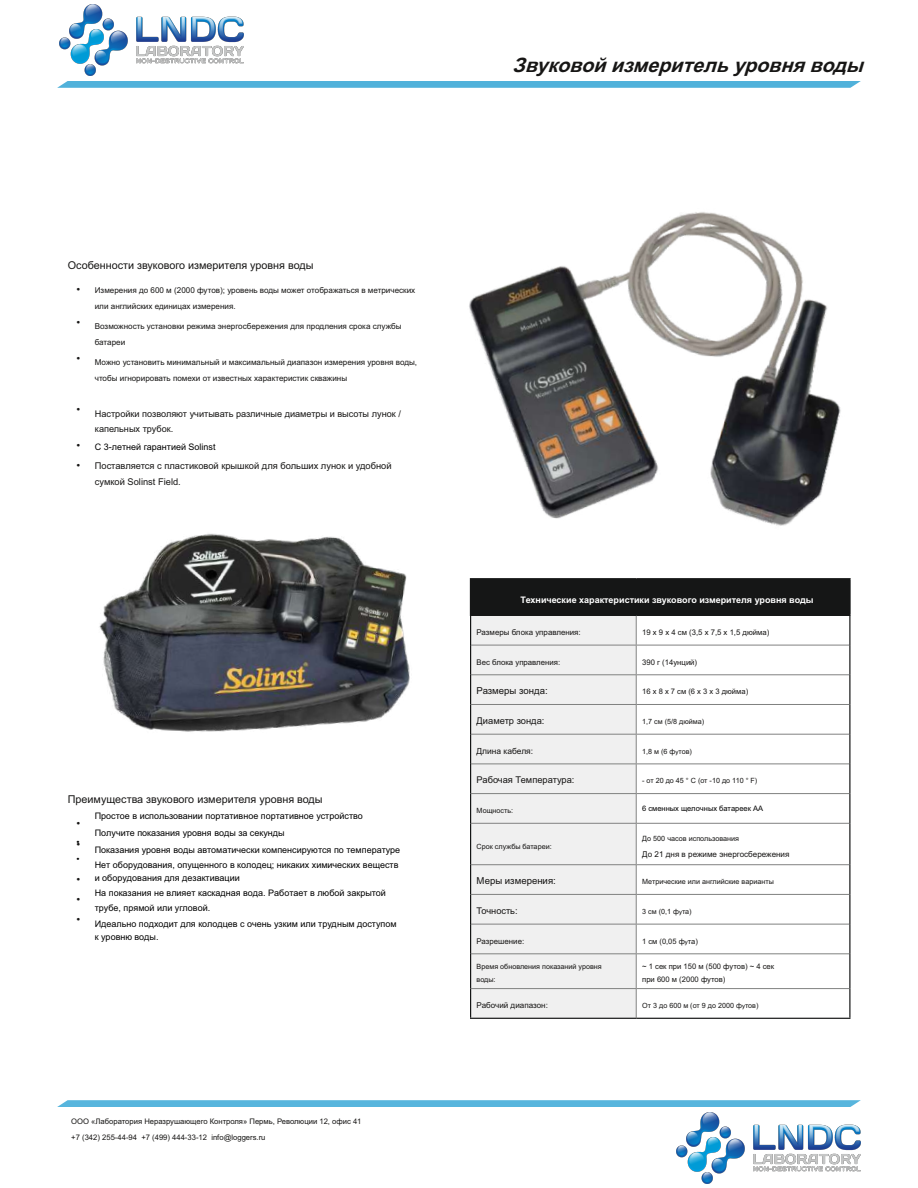
<style>
.page{position:relative;width:918px;height:1188px;background:#fff}
.page>*{position:absolute;margin:0;border:0;box-sizing:border-box;transform-origin:0 0}
.t1{font:italic 700 19.8px "Arial";color:#171615}
.t2{font:10.8px/20.1px "Arial";color:#171615}
.t3{font:9.6px "Arial";color:#171615}
.t4{font:9.3px/15.8px "Arial";color:#171615}
.t5{font:9.15px/15.8px "Arial";color:#171615}
.t6{font:9px/17.1px "Arial";color:#000}
.t7{font:700 9px "Arial";color:#fff}
.t8{font:8.4px "Arial";color:#171615}
.t9{font:8.1px/15.8px "Arial";color:#171615}
.t10{font:7.95px "Arial";color:#171615}
.t11{font:7.8px "Arial";color:#171615}
.t12{font:7.65px/12.8px "Arial";color:#171615}
.t13{font:7.5px "Arial";color:#000}
.t14{font:7.5px "Arial";color:#171615}
.t15{font:7.2px/12.8px "Arial";color:#171615}
.s1{font-size:10.8px}
.s2{font-size:6px;color:#000}
</style>
<div class="page">
<svg style="left:57px;top:81px;width:804px;height:7px;background:#57b4db"></svg>
<svg style="left:57px;top:1100px;width:804px;height:7px;background:#5db7de"></svg>
<div style="left:471px;top:579px;width:379px;height:36px;background:#151616"></div>
<div style="left:471px;top:616px;width:165px;height:402px;background:#f0f0f0"></div>
<svg style="left:637px;top:644px;width:212px;height:374px"></svg>
<hr style="left:470px;top:578px;width:166px;height:2px;background:#151616">
<hr style="left:470px;top:580px;width:1px;height:34px;background:#151616">
<hr style="left:636px;top:578px;width:215px;height:2px;background:#151616">
<hr style="left:849px;top:580px;width:2px;height:34px;background:#151616">
<hr style="left:470px;top:614px;width:166px;height:2px;background:#151616">
<hr style="left:636px;top:614px;width:215px;height:2px;background:#151616">
<hr style="left:471px;top:645px;width:165px;height:1px;background:#818281">
<hr style="left:636px;top:645px;width:213px;height:1px;background:#818281">
<hr style="left:471px;top:674px;width:165px;height:1px;background:#818281">
<hr style="left:636px;top:674px;width:213px;height:1px;background:#818281">
<hr style="left:471px;top:704px;width:165px;height:1px;background:#818281">
<hr style="left:636px;top:704px;width:213px;height:1px;background:#818281">
<svg style="left:636px;top:616px;width:1px;height:118px"></svg>
<hr style="left:471px;top:734px;width:165px;height:1px;background:#818281">
<hr style="left:636px;top:734px;width:213px;height:1px;background:#818281">
<hr style="left:636px;top:734px;width:1px;height:30px;background:#818281">
<hr style="left:471px;top:764px;width:165px;height:1px;background:#818281">
<hr style="left:636px;top:764px;width:213px;height:1px;background:#818281">
<hr style="left:471px;top:793px;width:165px;height:1px;background:#818281">
<hr style="left:636px;top:793px;width:213px;height:1px;background:#818281">
<svg style="left:636px;top:764px;width:1px;height:59px"></svg>
<hr style="left:471px;top:823px;width:165px;height:1px;background:#818281">
<hr style="left:636px;top:823px;width:213px;height:1px;background:#818281">
<hr style="left:636px;top:824px;width:1px;height:40px;background:#818281">
<hr style="left:471px;top:864px;width:165px;height:1px;background:#818281">
<hr style="left:636px;top:864px;width:213px;height:1px;background:#818281">
<hr style="left:471px;top:894px;width:165px;height:1px;background:#818281">
<hr style="left:636px;top:894px;width:213px;height:1px;background:#818281">
<svg style="left:636px;top:865px;width:1px;height:59px"></svg>
<hr style="left:471px;top:924px;width:165px;height:1px;background:#818281">
<hr style="left:636px;top:924px;width:213px;height:1px;background:#818281">
<hr style="left:636px;top:924px;width:1px;height:30px;background:#818281">
<hr style="left:471px;top:954px;width:165px;height:1px;background:#818281">
<hr style="left:636px;top:954px;width:213px;height:1px;background:#818281">
<hr style="left:636px;top:954px;width:1px;height:34px;background:#818281">
<hr style="left:471px;top:988px;width:165px;height:1px;background:#818281">
<hr style="left:636px;top:988px;width:213px;height:1px;background:#818281">
<svg style="left:636px;top:989px;width:1px;height:29px"></svg>
<svg style="left:470px;top:616px;width:1px;height:29px"></svg>
<svg style="left:849px;top:616px;width:1px;height:29px"></svg>
<hr style="left:470px;top:645px;width:1px;height:30px;background:#151616">
<hr style="left:849px;top:645px;width:1px;height:30px;background:#151616">
<svg style="left:470px;top:675px;width:1px;height:29px"></svg>
<svg style="left:849px;top:675px;width:1px;height:29px"></svg>
<hr style="left:470px;top:704px;width:1px;height:30px;background:#151616">
<hr style="left:849px;top:704px;width:1px;height:30px;background:#151616">
<hr style="left:470px;top:734px;width:1px;height:30px;background:#151616">
<hr style="left:849px;top:734px;width:1px;height:30px;background:#151616">
<hr style="left:470px;top:764px;width:1px;height:30px;background:#151616">
<hr style="left:849px;top:764px;width:1px;height:30px;background:#151616">
<svg style="left:470px;top:794px;width:1px;height:29px"></svg>
<svg style="left:849px;top:794px;width:1px;height:29px"></svg>
<hr style="left:470px;top:823px;width:1px;height:42px;background:#151616">
<hr style="left:849px;top:823px;width:1px;height:42px;background:#151616">
<svg style="left:470px;top:865px;width:1px;height:29px"></svg>
<svg style="left:849px;top:865px;width:1px;height:29px"></svg>
<hr style="left:470px;top:894px;width:1px;height:30px;background:#151616">
<hr style="left:849px;top:894px;width:1px;height:30px;background:#151616">
<hr style="left:470px;top:924px;width:1px;height:30px;background:#151616">
<hr style="left:849px;top:924px;width:1px;height:30px;background:#151616">
<hr style="left:470px;top:954px;width:1px;height:35px;background:#151616">
<hr style="left:849px;top:954px;width:1px;height:35px;background:#151616">
<svg style="left:470px;top:989px;width:1px;height:29px"></svg>
<svg style="left:849px;top:989px;width:1px;height:29px"></svg>
<hr style="left:470px;top:1018px;width:166px;height:1px;background:#151616">
<hr style="left:636px;top:1018px;width:214px;height:1px;background:#151616">
<img style="left:99px;top:533px;width:311px;height:199px">
<img style="left:469px;top:212px;width:372px;height:314px">
<img style="left:59px;top:5px;width:185px;height:71px">
<img style="left:676px;top:1112px;width:185px;height:71px">
<h1 class="t1" style="left:512px;top:58px;width:357px">Звуковой измеритель уровня воды</h1>
<p class="t2" style="left:68px;top:256px;width:247px">Особенности звукового измерителя уровня воды</p>
<p class="t9" style="left:95px;top:283px;width:322px;text-indent:-18px"><span class="s1">•</span> Измерения до 600 м (2000 футов); уровень воды может отображаться в метрических или английских единицах измерения.</p>
<p class="t9" style="left:95px;top:319px;width:308px">Возможность установки режима энергосбережения для продления срока службы батареи</p>
<p class="t9" style="left:95px;top:355px;width:324px">Можно установить минимальный и максимальный диапазон измерения уровня воды, чтобы игнорировать помехи от известных характеристик скважины</p>
<p class="t5" style="left:95px;top:406px;width:308px">Настройки позволяют учитывать различные диаметры и высоты лунок / капельных трубок.</p>
<p class="t6" style="left:95px;top:439px;width:122px">С 3-летней гарантией Solinst</p>
<p class="t4" style="left:95px;top:459px;width:298px">Поставляется с пластиковой крышкой для больших лунок и удобной сумкой Solinst Field.</p>
<p class="t2" style="left:76px;top:313px;width:5px">•</p>
<p class="t2" style="left:76px;top:349px;width:5px">•</p>
<p class="t2" style="left:76px;top:400px;width:5px">•</p>
<p class="t2" style="left:76px;top:436px;width:5px">• •</p>
<p class="t2" style="left:68px;top:790px;width:256px">Преимущества звукового измерителя уровня воды</p>
<p class="t2" style="left:76px;top:814px;width:5px">•</p>
<p class="t6" style="left:76px;top:834px;width:5px">• •</p>
<p class="t6" style="left:95px;top:808px;width:307px">Простое в использовании портативное портативное устройство<br>Получите показания уровня воды за секунды<br>Показания уровня воды автоматически компенсируются по температуре</p>
<p class="t6" style="left:95px;top:860px;width:305px;line-height:12.3px">Нет оборудования, опущенного в колодец; никаких химических веществ и оборудования для дезактивации</p>
<p class="t6" style="left:95px;top:886px;width:303px;line-height:15.5px">На показания не влияет каскадная вода. Работает в любой закрытой трубе, прямой или угловой.<br>Идеально подходит для колодцев с очень узким или трудным доступом</p>
<p class="t6" style="left:95px;top:929px;width:65px">к уровню воды.</p>
<p class="t2" style="left:76px;top:835px;width:5px">•</p>
<p class="t2" style="left:76px;top:870px;width:5px;text-align:justify">• • •</p>
<p class="t12" style="left:71px;top:1115px;width:292px;line-height:15.3px">ООО «Лаборатория Неразрушающего Контроля» Пермь, Революции 12, офис 41 +7 (342) 255-44-94 +7 (499) 444-33-12 info@loggers.ru</p>
<p class="t7" style="left:521px;top:596px;width:294px">Технические характеристики звукового измерителя уровня воды</p>
<p class="t10" style="left:477px;top:629px;width:106px">Размеры блока управления:</p>
<p class="t11" style="left:477px;top:659px;width:85px">Вес блока управления:</p>
<p class="t3" style="left:477px;top:687px;width:73px">Размеры зонда:</p>
<p class="t4" style="left:477px;top:714px;width:69px">Диаметр зонда:</p>
<p class="t8" style="left:477px;top:748px;width:58px">Длина кабеля:</p>
<p class="t4" style="left:477px;top:773px;width:99px">Рабочая Температура:</p>
<p class="t15" style="left:477px;top:805px;width:38px">Мощность:</p>
<p class="t15" style="left:477px;top:840px;width:77px">Срок службы батареи:</p>
<p class="t3" style="left:477px;top:877px;width:81px">Меры измерения:</p>
<p class="t4" style="left:477px;top:904px;width:43px">Точность:</p>
<p class="t10" style="left:477px;top:938px;width:49px">Разрешение:</p>
<p class="t15" style="left:477px;top:961px;width:127px">Время обновления показаний уровня воды:</p>
<p class="t9" style="left:477px;top:998px;width:73px">Рабочий диапазон:</p>
<p class="t11" style="left:642px;top:629px;width:129px">19 x 9 x 4 см (3,5 x 7,5 x 1,5 дюйма)</p>
<p class="t11" style="left:642px;top:659px;width:57px">390 г (14унций)</p>
<p class="t12" style="left:642px;top:686px;width:107px">16 x 8 x 7 см (6 x 3 x 3 дюйма)</p>
<p class="t15" style="left:642px;top:716px;width:63px">1,7 см (5/8 дюйма)</p>
<p class="t15" style="left:642px;top:745px;width:51px">1,8 м (6 ф<span class="s2">у</span>тов)</p>
<p class="t15" style="left:642px;top:775px;width:117px">- от 20 до 45 ° C (от -10 до 110 ° F)</p>
<p class="t13" style="left:642px;top:806px;width:122px">6 сменных щелочных батареек AA</p>
<p class="t15" style="left:642px;top:832px;width:98px">До 500 часов использования</p>
<p class="t9" style="left:642px;top:847px;width:149px">До 21 дня в режиме энергосбережения</p>
<p class="t15" style="left:642px;top:876px;width:133px">Метрические или английские варианты</p>
<p class="t15" style="left:642px;top:906px;width:51px">3 см (0,1 ф<span class="s2">у</span>та)</p>
<p class="t14" style="left:642px;top:938px;width:57px">1 см (0,05 ф<span class="s2">у</span>та)</p>
<p class="t12" style="left:642px;top:961px;width:133px">~ 1 сек при 150 м (500 футов) ~ 4 сек при 600 м (2000 футов)</p>
<p class="t15" style="left:642px;top:1000px;width:118px">От 3 до 600 м (от 9 до 2000 ф<span class="s2">у</span>тов)</p>
</div>
